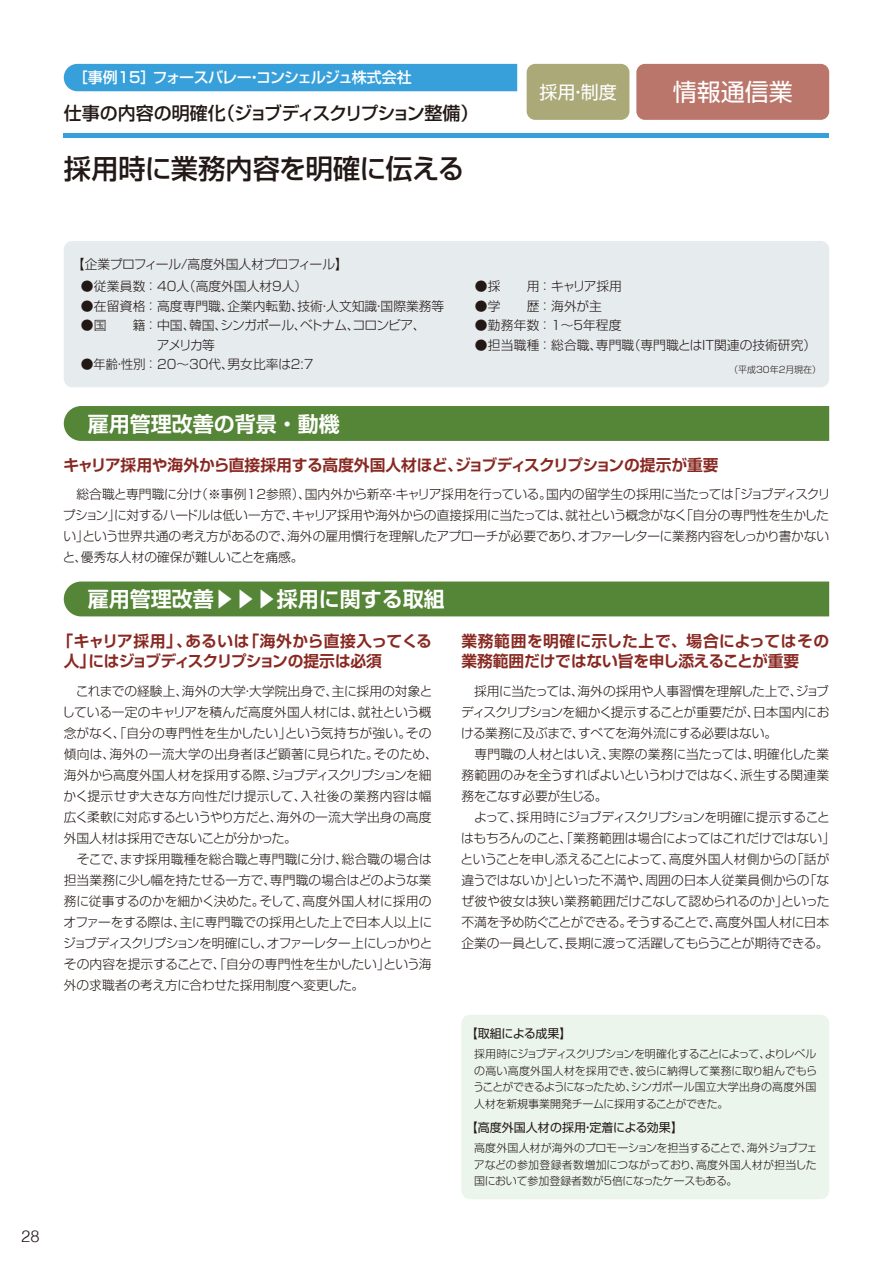
<style>
.page{position:relative;width:893px;height:1263px;background:#fff}
.page>*{position:absolute;margin:0;border:0;box-sizing:border-box;transform-origin:0 0}
.t1{font:500 27.3px "Shin Go Pro";letter-spacing:-.025em;color:#221815}
.t2{font:24px "Shin Go Pro";color:#fff}
.t3{font:700 21px "Shin Go Pro De";color:#fff}
.t4{font:500 18px "Shin Go Pro";letter-spacing:-.03em;color:#221815}
.t5{font:18px "Shin Go Pro";color:#fff}
.t6{font:300 16.5px "Helvetica";color:#221815}
.t7{font:700 15.75px/19.5px "Shin Go Pro De";letter-spacing:-.01em;color:#882821}
.t8{font:700 15.75px/19.5px "Shin Go Pro De";letter-spacing:-.03em;color:#882821}
.t9{font:500 15px "Shin Go Pro";letter-spacing:-.05em;color:#fff}
.t10{font:300 12.75px/21px "Shin Go Pro";letter-spacing:-.015em;color:#221815}
.t11{font:300 12.75px "Shin Go Pro";letter-spacing:-.055em;color:#221815}
.t12{font:300 12.75px "Shin Go Pro";letter-spacing:-.04em;color:#221815}
.t13{font:300 12.75px "Shin Go Pro";letter-spacing:.01em;color:#221815}
.t14{font:12px "Shin Go Pro";color:#221815}
.t15{font:12px "Shin Go Pro";letter-spacing:-.04em;color:#221815}
.t16{font:300 10.95px/16.5px "Shin Go Pro";letter-spacing:-.02em;color:#221815;text-align:justify}
.t17{font:300 9px "Shin Go Pro";color:#221815}
</style>
<div class="page">
<div style="left:64px;top:406px;width:765px;height:35px;background:#558536"></div>
<div style="left:64px;top:581px;width:765px;height:35px;background:#558536"></div>
<div style="left:64px;top:64px;width:453px;height:27px;background:#37a0da"></div>
<hr style="left:64px;top:134px;width:765px;height:4px;background:#37a0da">
<div style="left:636px;top:64px;width:193px;height:56px;background:#bb766b;border-radius:9px"></div>
<div style="left:64px;top:241px;width:765px;height:146px;background:#e6ebee;border-radius:9px"></div>
<div style="left:461px;top:1015px;width:368px;height:184px;background:#ebf5ec;border-radius:9px"></div>
<div style="left:527px;top:64px;width:102px;height:56px;background:#aca978"></div>
<p class="t9" style="left:73px;top:65px;width:341px">［事例15］フォースバレー・コンシェルジュ株式会社</p>
<h3 class="t4" style="left:64px;top:98px;width:416px">仕事の内容の明確化（ジョブディスクリプション整備）</h3>
<h1 class="t1" style="left:64px;top:146px;width:403px">採用時に業務内容を明確に伝える</h1>
<h3 class="t5" style="left:539px;top:77px;width:79px">採用・制度</h3>
<h2 class="t2" style="left:673px;top:72px;width:121px">情報通信業</h2>
<p class="t6" style="left:21px;top:1222px;width:20px">28</p>
<p class="t12" style="left:72px;top:254px;width:278px">【企業プロフィール/高度外国人材プロフィール】</p>
<p class="t10" style="left:81px;top:274px;width:228px">●従業員数：40人（高度外国人材9人）</p>
<p class="t10" style="left:81px;top:294px;width:365px">●在留資格：高度専門職、企業内転勤、技術・人文知識・国際業務等</p>
<p class="t11" style="left:81px;top:315px;width:346px">●国　　籍：中国、韓国、シンガポール、ベトナム、コロンビア、</p>
<p class="t10" style="left:81px;top:352px;width:234px">●年齢・性別：20～30代、男女比率は2:7</p>
<p class="t10" style="left:157px;top:333px;width:60px">アメリカ等</p>
<h3 class="t3" style="left:88px;top:406px;width:254px">雇用管理改善の背景・動機</h3>
<p class="t10" style="left:475px;top:274px;width:149px">●採　　用：キャリア採用</p>
<p class="t10" style="left:475px;top:294px;width:128px">●学　　歴：海外が主</p>
<p class="t13" style="left:475px;top:315px;width:148px">●勤務年数：1～5年程度</p>
<p class="t10" style="left:475px;top:333px;width:343px">●担当職種：総合職、専門職（専門職とはIT関連の技術研究）</p>
<p class="t17" style="left:729px;top:362px;width:94px">（平成30年2月現在）</p>
<p class="t7" style="left:63px;top:454px;width:657px">キャリア採用や海外から直接採用する高度外国人材ほど、ジョブディスクリプションの提示が重要</p>
<p class="t10" style="left:63px;top:482px;width:769px">　総合職と専門職に分け（※事例12参照）、国内外から新卒・キャリア採用を行っている。国内の留学生の採用に当たっては「ジョブディスクリプション」に対するハードルは低い一方で、キャリア採用や海外からの直接採用に当たっては、就社という概念がなく「自分の専門性を生かしたい」という世界共通の考え方があるので、海外の雇用慣行を理解したアプローチが必要であり、オファーレターに業務内容をしっかり書かないと、優秀な人材の確保が難しいことを痛感。</p>
<h3 class="t3" style="left:88px;top:582px;width:359px">雇用管理改善▶▶▶採用に関する取組</h3>
<p class="t8" style="left:64px;top:630px;width:370px;text-indent:-6px">「キャリア採用」、あるいは「海外から直接入ってくる人」にはジョブディスクリプションの提示は必須</p>
<p class="t7" style="left:461px;top:630px;width:369px">業務範囲を明確に示した上で、場合によってはその業務範囲だけではない旨を申し添えることが重要</p>
<p class="t10" style="left:62px;top:679px;width:377px">　これまでの経験上、海外の大学・大学院出身で、主に採用の対象としている一定のキャリアを積んだ高度外国人材には、就社という概念がなく、「自分の専門性を生かしたい」という気持ちが強い。その傾向は、海外の一流大学の出身者ほど顕著に見られた。そのため、海外から高度外国人材を採用する際、ジョブディスクリプションを細かく提示せず大きな方向性だけ提示して、入社後の業務内容は幅広く柔軟に対応するというやり方だと、海外の一流大学出身の高度外国人材は採用できないことが分かった。<br>　そこで、まず採用職種を総合職と専門職に分け、総合職の場合は担当業務に少し幅を持たせる一方で、専門職の場合はどのような業務に従事するのかを細かく決めた。そして、高度外国人材に採用のオファーをする際は、主に専門職での採用とした上で日本人以上にジョブディスクリプションを明確にし、オファーレター上にしっかりとその内容を提示することで、「自分の専門性を生かしたい」という海外の求職者の考え方に合わせた採用制度へ変更した。</p>
<p class="t10" style="left:461px;top:679px;width:376px">　採用に当たっては、海外の採用や人事習慣を理解した上で、ジョブディスクリプションを細かく提示することが重要だが、日本国内における業務に及ぶまで、すべてを海外流にする必要はない。<br>　専門職の人材とはいえ、実際の業務に当たっては、明確化した業務範囲のみを全うすればよいというわけではなく、派生する関連業務をこなす必要が生じる。<br>　よって、採用時にジョブディスクリプションを明確に提示することはもちろんのこと、「業務範囲は場合によってはこれだけではない」ということを申し添えることによって、高度外国人材側からの「話が違うではないか」といった不満や、周囲の日本人従業員側からの「なぜ彼や彼女は狭い業務範囲だけこなして認められるのか」といった不満を予め防ぐことができる。そうすることで、高度外国人材に日本企業の一員として、長期に渡って活躍してもらうことが期待できる。</p>
<p class="t15" style="left:466px;top:1024px;width:107px">【取組による成果】</p>
<p class="t16" style="left:473px;top:1044px;width:345px">採用時にジョブディスクリプションを明確化することによって、よりレベルの高い高度外国人材を採用でき、彼らに納得して業務に取り組んでもらうことができるようになったため、シンガポール国立大学出身の高度外国人材を新規事業開発チームに採用することができた。</p>
<p class="t16" style="left:474px;top:1138px;width:345px">高度外国人材が海外のプロモーションを担当することで、海外ジョブフェアなどの参加登録者数増加につながっており、高度外国人材が担当した国において参加登録者数が5倍になったケースもある。</p>
<p class="t14" style="left:466px;top:1118px;width:219px">【高度外国人材の採用・定着による効果】</p>
</div>
